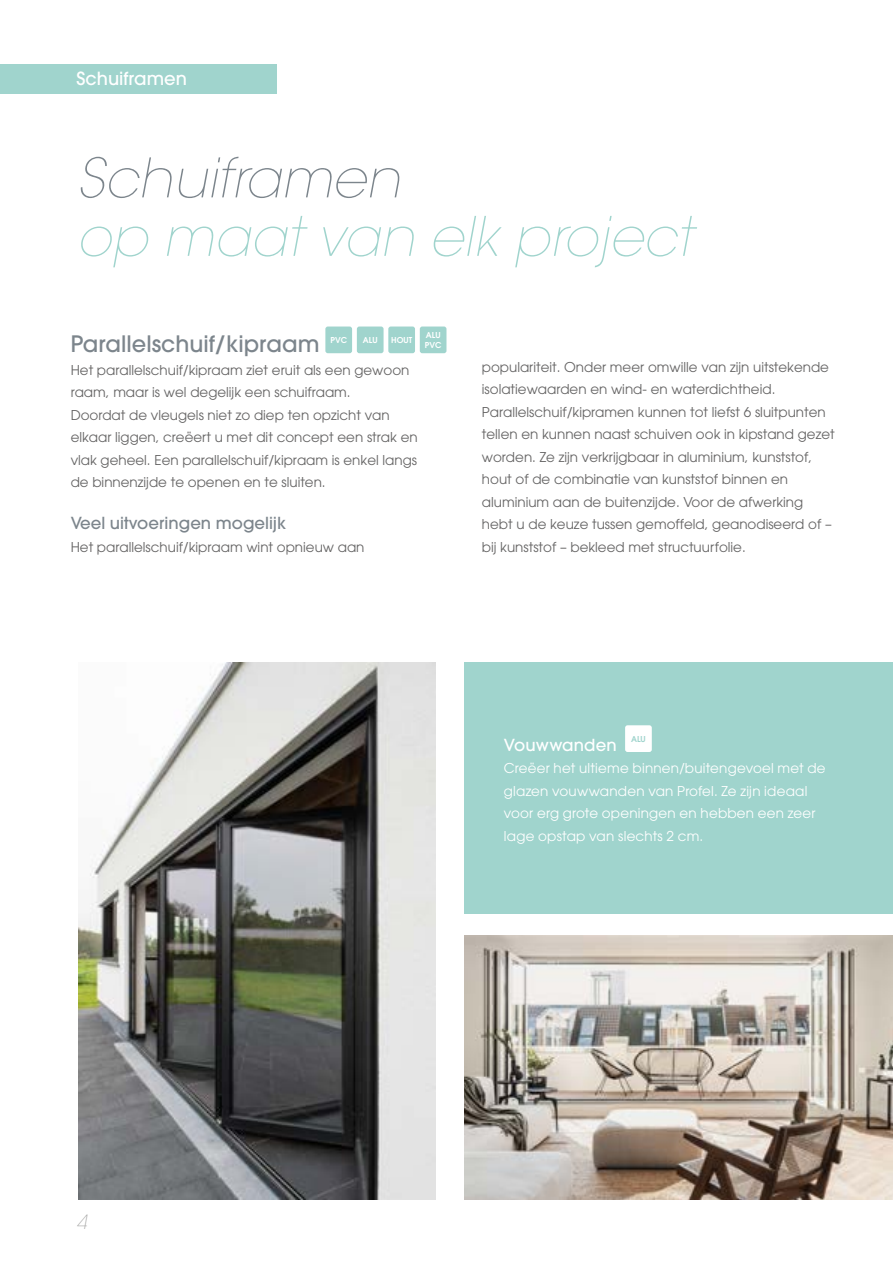
<style>
.page{position:relative;width:893px;height:1263px;background:#fff}
.page>*{position:absolute;margin:0;border:0;box-sizing:border-box;transform-origin:0 0}
.t1{font:italic 200 54px "Avant Garde";color:#a0d4cd}
.t2{font:italic 200 54px "Avant Garde";color:#7c858c}
.t3{font:500 22.5px "Avant Garde";color:#7c858c}
.t4{font:italic 200 19.5px "Avant Garde";color:#9d9d9c}
.t5{font:500 18px "Avant Garde";color:#fff}
.t6{font:500 16.5px "Avant Garde";color:#7c858c}
.t7{font:500 16.5px "Avant Garde";letter-spacing:.005em;color:#fff}
.t8{font:13.5px/22.5px "Avant Garde LT";color:#646363}
.t9{font:13.5px/22.5px "Avant Garde LT";letter-spacing:.015em;color:#fff}
.t10{font:600 8.1px "Avant Garde LT";color:#fff}
.t11{font:600 8.1px "Avant Garde LT";color:#a0d4cd}
</style>
<div class="page">
<div style="left:0;top:64px;width:276px;height:30px;background:#a0d4cd"></div>
<div style="left:325px;top:326px;width:27px;height:27px;background:#a0d4cd;border-radius:2px"></div>
<div style="left:357px;top:326px;width:27px;height:27px;background:#a0d4cd;border-radius:2px"></div>
<div style="left:388px;top:326px;width:27px;height:27px;background:#a0d4cd;border-radius:2px"></div>
<div style="left:420px;top:326px;width:26px;height:27px;background:#a0d4cd;border-radius:2px"></div>
<div style="left:465px;top:662px;width:428px;height:252px;background:#a0d4cd"></div>
<img style="left:465px;top:935px;width:428px;height:264px">
<div style="left:625px;top:725px;width:27px;height:27px;background:#fff;border-radius:2px"></div>
<img style="left:78px;top:662px;width:358px;height:537px">
<h3 class="t5" style="left:77px;top:67px;width:112px">Schuiframen</h3>
<h1 class="t2" style="left:77px;top:146px;width:325px">Schuiframen</h1>
<h1 class="t1" style="left:77px;top:204px;width:617px">op maat van elk project</h1>
<h2 class="t3" style="left:71px;top:330px;width:250px">Parallelschuif/kipraam</h2>
<p class="t8" style="left:71px;top:358px;width:348px">Het parallelschuif/kipraam ziet eruit als een gewoon raam, maar is wel degelijk een schuifraam.<br>Doordat de vleugels niet zo diep ten opzicht van elkaar liggen, creëert u met dit concept een strak en vlak geheel. Een parallelschuif/kipraam is enkel langs de binnenzijde te openen en te sluiten.</p>
<p class="t6" style="left:71px;top:513px;width:217px">Veel uitvoeringen mogelijk</p>
<p class="t8" style="left:71px;top:535px;width:295px">Het parallelschuif/kipraam wint opnieuw aan</p>
<p class="t10" style="left:391px;top:335px;width:22px">HOUT</p>
<p class="t10" style="left:330px;top:335px;width:18px">PVC</p>
<p class="t10" style="left:363px;top:335px;width:16px">ALU</p>
<p class="t10" style="left:426px;top:330px;width:16px">ALU</p>
<p class="t10" style="left:425px;top:340px;width:18px">PVC</p>
<p class="t8" style="left:482px;top:355px;width:354px">populariteit. Onder meer omwille van zijn uitstekende isolatiewaarden en wind- en waterdichtheid.<br>Parallelschuif/kipramen kunnen tot liefst 6 sluitpunten tellen en kunnen naast schuiven ook in kipstand gezet worden. Ze zijn verkrijgbaar in aluminium, kunststof, hout of de combinatie van kunststof binnen en aluminium aan de buitenzijde. Voor de afwerking hebt u de keuze tussen gemoffeld, geanodiseerd of – bij kunststof – bekleed met structuurfolie.</p>
<p class="t11" style="left:631px;top:733px;width:16px">ALU</p>
<p class="t7" style="left:504px;top:735px;width:114px">Vouwwanden</p>
<p class="t9" style="left:504px;top:757px;width:323px">Creëer het ultieme binnen/buitengevoel met de glazen vouwwanden van Profel. Ze zijn ideaal voor erg grote openingen en hebben een zeer lage opstap van slechts 2 cm.</p>
<h3 class="t4" style="left:77px;top:1211px;width:12px">4</h3>
</div>
